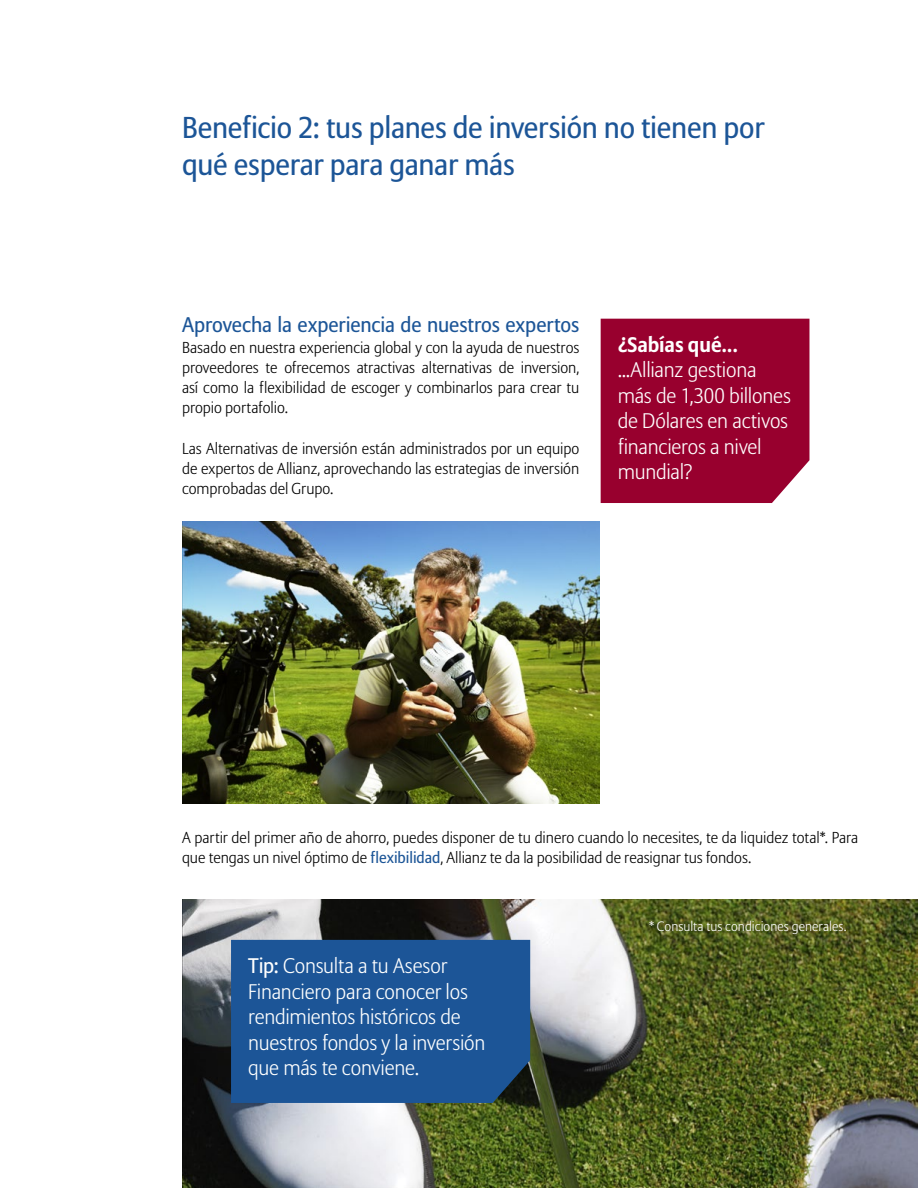
<style>
.page{position:relative;width:918px;height:1188px;background:#fff}
.page>*{position:absolute;margin:0;border:0;box-sizing:border-box;transform-origin:0 0}
.t1{font:30px/37.5px "Allianz Sans";letter-spacing:-.01em;color:#1c5597}
.t2{font:300 21px/25.5px "Allianz Sans";letter-spacing:-.01em;color:#fff}
.t3{font:21px "Allianz Sans";letter-spacing:-.005em;color:#1c5597}
.t4{font:700 21px "Allianz Sans";letter-spacing:-.005em;color:#fff}
.t5{font:300 15.75px/20.2px "Allianz Sans";color:#000;text-align:justify}
.t6{font:300 13.5px "Allianz Sans";letter-spacing:.005em;color:#fff}
.s1{font-weight:400;color:#1c5597}
.s2{font-weight:400}
</style>
<div class="page">
<img style="left:182px;top:899px;width:736px;height:289px">
<div style="left:601px;top:319px;width:208px;height:184px;background:#98002e"></div>
<div style="left:231px;top:940px;width:299px;height:163px;background:#1c5597"></div>
<img style="left:182px;top:521px;width:418px;height:283px">
<h1 class="t1" style="left:182px;top:110px;width:584px">Beneficio 2: tus planes de inversión no tienen por qué esperar para ganar más</h1>
<h2 class="t3" style="left:182px;top:312px;width:399px">Aprovecha la experiencia de nuestros expertos</h2>
<p class="t5" style="left:182px;top:338px;width:399px">Basado en nuestra experiencia global y con la ayuda de nuestros proveedores te ofrecemos atractivas alternativas de inversion, así como la flexibilidad de escoger y combinarlos para crear tu propio portafolio.</p>
<p class="t5" style="left:182px;top:439px;width:399px">Las Alternativas de inversión están administrados por un equipo de expertos de Allianz, aprovechando las estrategias de inversión comprobadas del Grupo.</p>
<h2 class="t4" style="left:618px;top:331px;width:122px">¿Sabías qué...</h2>
<h2 class="t2" style="left:618px;top:358px;width:175px">...Allianz gestiona más de 1,300 billones de Dólares en activos financieros a nivel mundial?</h2>
<p class="t5" style="left:182px;top:828px;width:678px">A partir del primer año de ahorro, puedes disponer de tu dinero cuando lo necesites, te da liquidez total*. Para que tengas un nivel óptimo de <span class="s1">flexibilidad</span>, Allianz te da la posibilidad de reasignar tus fondos.</p>
<h2 class="t2" style="left:248px;top:954px;width:239px"><span class="s2">Tip:</span> Consulta a tu Asesor<br>Financiero para conocer los rendimientos históricos de nuestros fondos y la inversión que más te conviene.</h2>
<p class="t6" style="left:649px;top:918px;width:199px">* Consulta tus condiciones generales.</p>
</div>
